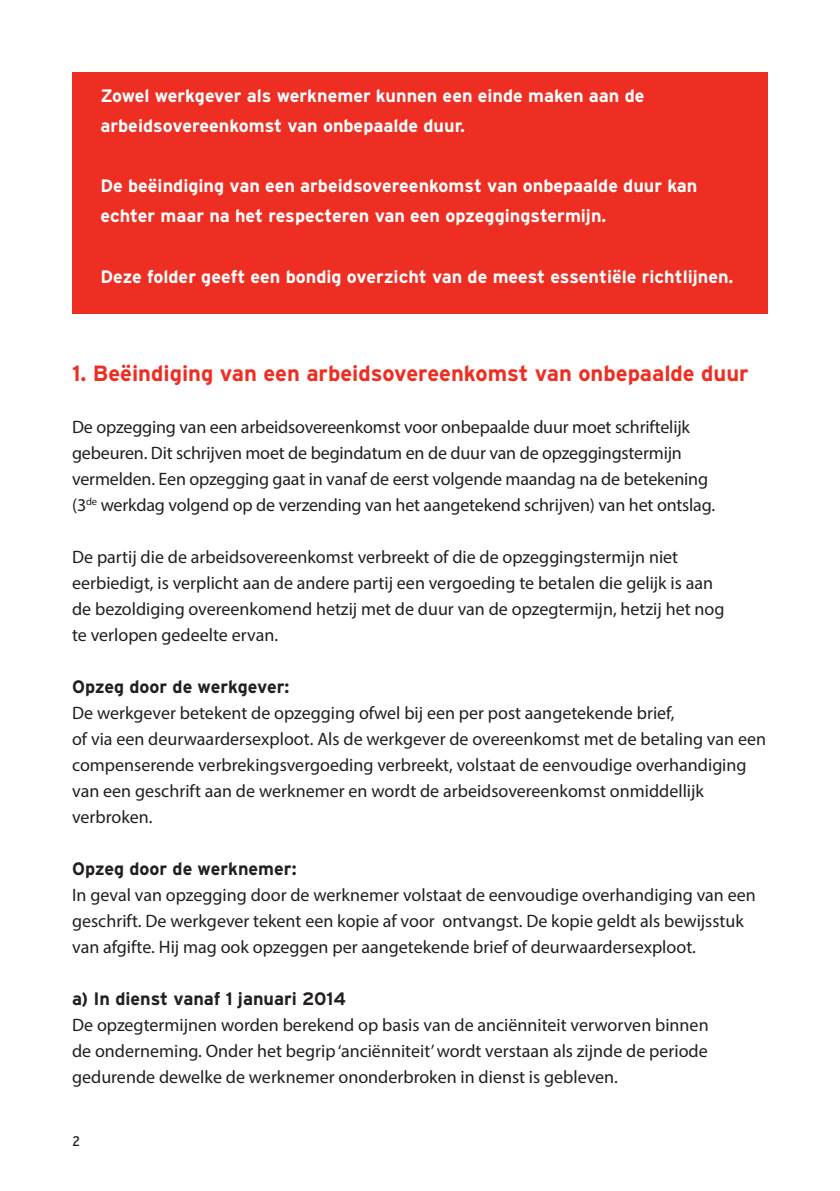
<style>
.page{position:relative;width:840px;height:1191px;background:#fff}
.page>*{position:absolute;margin:0;border:0;box-sizing:border-box;transform-origin:0 0}
.t1{font:700 22px "Interstate";color:#ee2e22}
.t2{font:18px/26px "Myriad Pro";color:#231f20}
.t3{font:700 18px/30px "Interstate";color:#fff}
.t4{font:700 18px "Interstate";color:#231f20}
.t5{font:14px "Interstate Mono";color:#231f20}
</style>
<div class="page">
<div style="left:72px;top:72px;width:695px;height:241px;background:#ee2e22"></div>
<p class="t3" style="left:100px;top:81px;width:545px">Zowel werkgever als werknemer kunnen een einde maken aan de arbeidsovereenkomst van onbepaalde duur.</p>
<p class="t3" style="left:100px;top:171px;width:598px">De beëindiging van een arbeidsovereenkomst van onbepaalde duur kan echter maar na het respecteren van een opzeggingstermijn.</p>
<p class="t3" style="left:100px;top:261px;width:634px">Deze folder geeft een bondig overzicht van de meest essentiële richtlijnen.</p>
<p class="t1" style="left:72px;top:360px;width:677px">1. Beëindiging van een arbeidsovereenkomst van onbepaalde duur</p>
<p class="t2" style="left:72px;top:413px;width:644px">De opzegging van een arbeidsovereenkomst voor onbepaalde duur moet schriftelijk gebeuren. Dit schrijven moet de begindatum en de duur van de opzeggingstermijn vermelden. Een opzegging gaat in vanaf de eerst volgende maandag na de betekening (3<sup>de</sup> werkdag volgend op de verzending van het aangetekend schrijven) van het ontslag.</p>
<p class="t2" style="left:72px;top:543px;width:653px">De partij die de arbeidsovereenkomst verbreekt of die de opzeggingstermijn niet eerbiedigt, is verplicht aan de andere partij een vergoeding te betalen die gelijk is aan de bezoldiging overeenkomend hetzij met de duur van de opzegtermijn, hetzij het nog te verlopen gedeelte ervan.</p>
<p class="t4" style="left:72px;top:676px;width:219px">Opzeg door de werkgever:</p>
<p class="t2" style="left:72px;top:699px;width:695px">De werkgever betekent de opzegging ofwel bij een per post aangetekende brief,<br>of via een deurwaardersexploot. Als de werkgever de overeenkomst met de betaling van een</p>
<p class="t2" style="left:72px;top:751px;width:675px">compenserende verbrekingsvergoeding verbreekt, volstaat de eenvoudige overhandiging van een geschrift aan de werknemer en wordt de arbeidsovereenkomst onmiddellijk</p>
<p class="t2" style="left:72px;top:803px;width:82px">verbroken.</p>
<p class="t4" style="left:72px;top:858px;width:226px">Opzeg door de werknemer:</p>
<p class="t2" style="left:72px;top:881px;width:685px">In geval van opzegging door de werknemer volstaat de eenvoudige overhandiging van een geschrift. De werkgever tekent een kopie af voor ontvangst. De kopie geldt als bewijsstuk van afgifte. Hij mag ook opzeggen per aangetekende brief of deurwaardersexploot.</p>
<p class="t4" style="left:72px;top:988px;width:275px">a) In dienst vanaf 1 januari 2014</p>
<p class="t2" style="left:72px;top:1011px;width:637px;text-align:justify">De opzegtermijnen worden berekend op basis van de anciënniteit verworven binnen de onderneming. Onder het begrip ‘anciënniteit’ wordt verstaan als zijnde de periode gedurende dewelke de werknemer ononderbroken in dienst is gebleven.</p>
<p class="t5" style="left:72px;top:1132px;width:10px">2</p>
</div>
